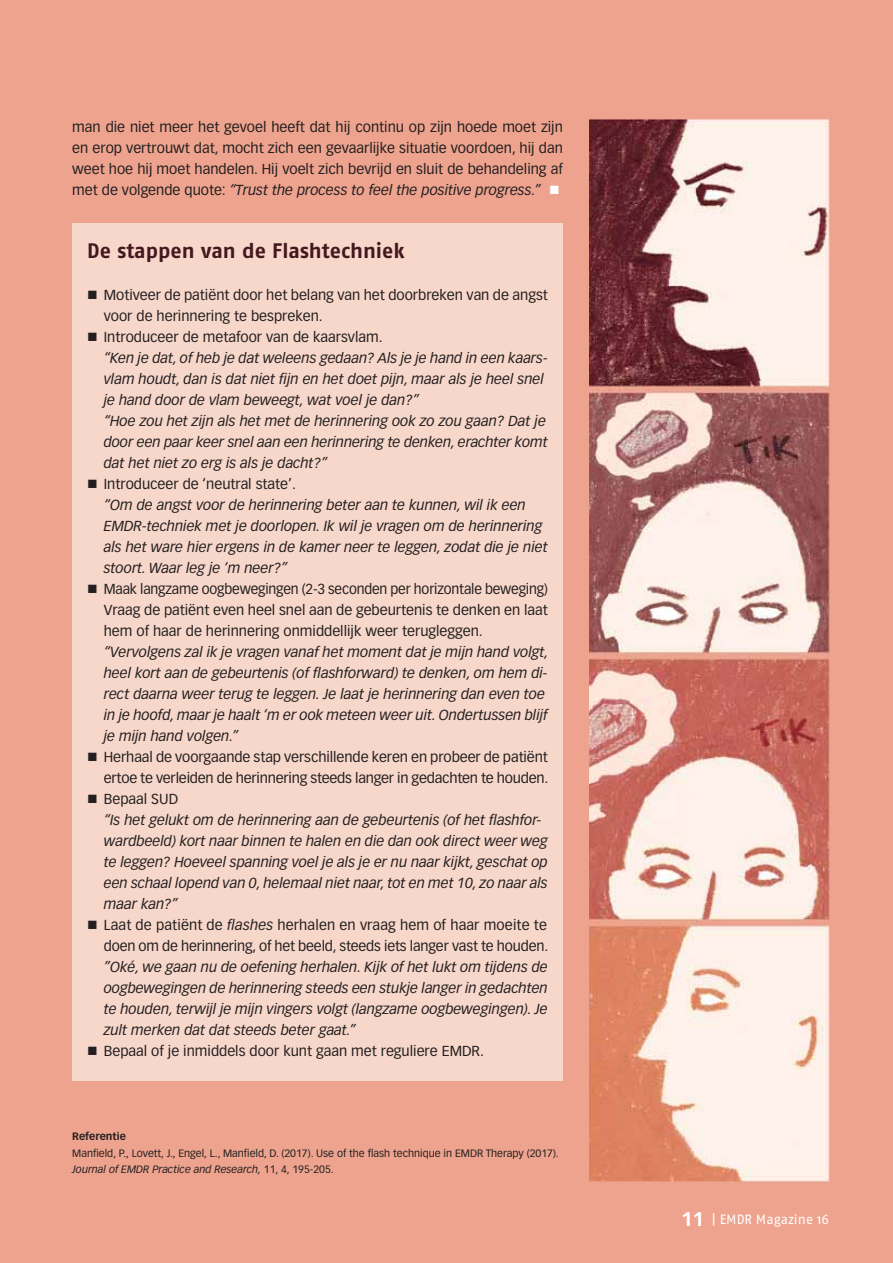
<style>
.page{position:relative;width:893px;height:1263px;background:#eea38e}
.page>*{position:absolute;margin:0;border:0;box-sizing:border-box;transform-origin:0 0}
.t1{font:700 21px "Fago No";color:#44181f}
.t2{font:italic 14.25px/21px "Vectora LH";color:#231f20}
.t3{font:14.25px/21px "Vectora LH";color:#231f20;text-align:justify}
.t4{font:14.25px/21px "Vectora LH";color:#231f20;text-align:justify;scale:.96 1}
.t5{font:13.5px "Fago No";color:#fff}
.t6{font:10.5px/16.5px "Vectora LH";color:#231f20}
.t7{font:700 10.5px "Vectora LH";color:#231f20}
.s1{font-style:italic}
.s2{font-style:normal}
.s3{font-family:"Vectora LH";font-weight:700;font-size:19.5px}
</style>
<div class="page">
<div style="left:72px;top:223px;width:491px;height:858px;background:#f7d7ca"></div>
<img style="left:589px;top:120px;width:240px;height:1062px">
<p class="t3" style="left:72px;top:117px;width:492px">man die niet meer het gevoel heeft dat hij continu op zijn hoede moet zijn en erop vertrouwt dat, mocht zich een gevaarlijke situatie voordoen, hij dan weet hoe hij moet handelen. Hij voelt zich bevrijd en sluit de behandeling af met de volgende quote: <span class="s1">“Trust the process to feel the positive progress.”</span></p>
<h1 class="t1" style="left:87px;top:241px;width:319px">De stappen van de Flashtechniek</h1>
<p class="t3" style="left:104px;top:285px;width:446px;text-align:left">Motiveer de patiënt door het belang van het doorbreken van de angst voor de herinnering te bespreken.<br>Introduceer de metafoor van de kaarsvlam.</p>
<p class="t2" style="left:104px;top:348px;width:446px">“Ken je dat, of heb je dat weleens gedaan? Als je je hand in een kaars&shy;vlam houdt, dan is dat niet fijn en het doet pijn, maar als je heel snel je hand door de vlam beweegt, wat voel je dan?”<br>“Hoe zou het zijn als het met de herinnering ook zo zou gaan? Dat je door een paar keer snel aan een herinnering te denken, erachter komt dat het niet zo erg is als je dacht?”</p>
<p class="t3" style="left:104px;top:474px;width:194px">Introduceer de ‘neutral state’.</p>
<p class="t2" style="left:104px;top:495px;width:445px">“Om de angst voor de herinnering beter aan te kunnen, wil ik een EMDR-techniek met je doorlopen. Ik wil je vragen om de herinnering als het ware hier ergens in de kamer neer te leggen, zodat die je niet stoort. Waar leg je ‘m neer?”</p>
<p class="t4" style="left:104px;top:579px;width:464px">Maak langzame oogbewegingen (2-3 seconden per horizontale beweging)<br>Vraag de patiënt even heel snel aan de gebeurtenis te denken en laat hem of haar de herinnering onmiddellijk weer terugleggen.</p>
<p class="t2" style="left:104px;top:642px;width:446px">“Vervolgens zal ik je vragen vanaf het moment dat je mijn hand volgt, heel kort aan de gebeurtenis (of flashforward) te denken, om hem di&shy;rect daarna weer terug te leggen. Je laat je herinnering dan even toe in je hoofd, maar je haalt ‘m er ook meteen weer uit. Ondertussen blijf je mijn hand volgen.”</p>
<p class="t3" style="left:104px;top:747px;width:446px">Herhaal de voorgaande stap verschillende keren en probeer de patiënt ertoe te verleiden de herinnering steeds langer in gedachten te houden.<br>Bepaal SUD</p>
<p class="t2" style="left:104px;top:810px;width:446px">“Is het gelukt om de herinnering aan de gebeurtenis (of het flashfor&shy;wardbeeld) kort naar binnen te halen en die dan ook direct weer weg te leggen? Hoeveel spanning voel je als je er nu naar kijkt, geschat op een schaal lopend van 0, helemaal niet naar, tot en met 10, zo naar als maar kan?”<br><span class="s2">Laat de patiënt de</span> flashes <span class="s2">herhalen en vraag hem of haar moeite te doen om de herinnering, of het beeld, steeds iets langer vast te houden.</span></p>
<p class="t2" style="left:104px;top:957px;width:446px;text-align:justify">”Oké, we gaan nu de oefening herhalen. Kijk of het lukt om tijdens de oogbewegingen de herinnering steeds een stukje langer in gedachten te houden, terwijl je mijn vingers volgt (langzame oogbewegingen). Je zult merken dat dat steeds beter gaat.”</p>
<p class="t3" style="left:104px;top:1041px;width:382px">Bepaal of je inmiddels door kunt gaan met reguliere EMDR.</p>
<p class="t7" style="left:72px;top:1131px;width:55px">Referentie</p>
<p class="t6" style="left:72px;top:1145px;width:488px">Manfield, P., Lovett, J., Engel, L., Manfield, D. (2017). Use of the flash technique in EMDR Therapy (2017).<br><span class="s1">Journal of EMDR Practice and Research,</span> 11, 4, 195-205.</p>
<p class="t5" style="left:681px;top:1213px;width:150px"><span class="s3">11</span> | EMDR Magazine 16</p>
</div>
